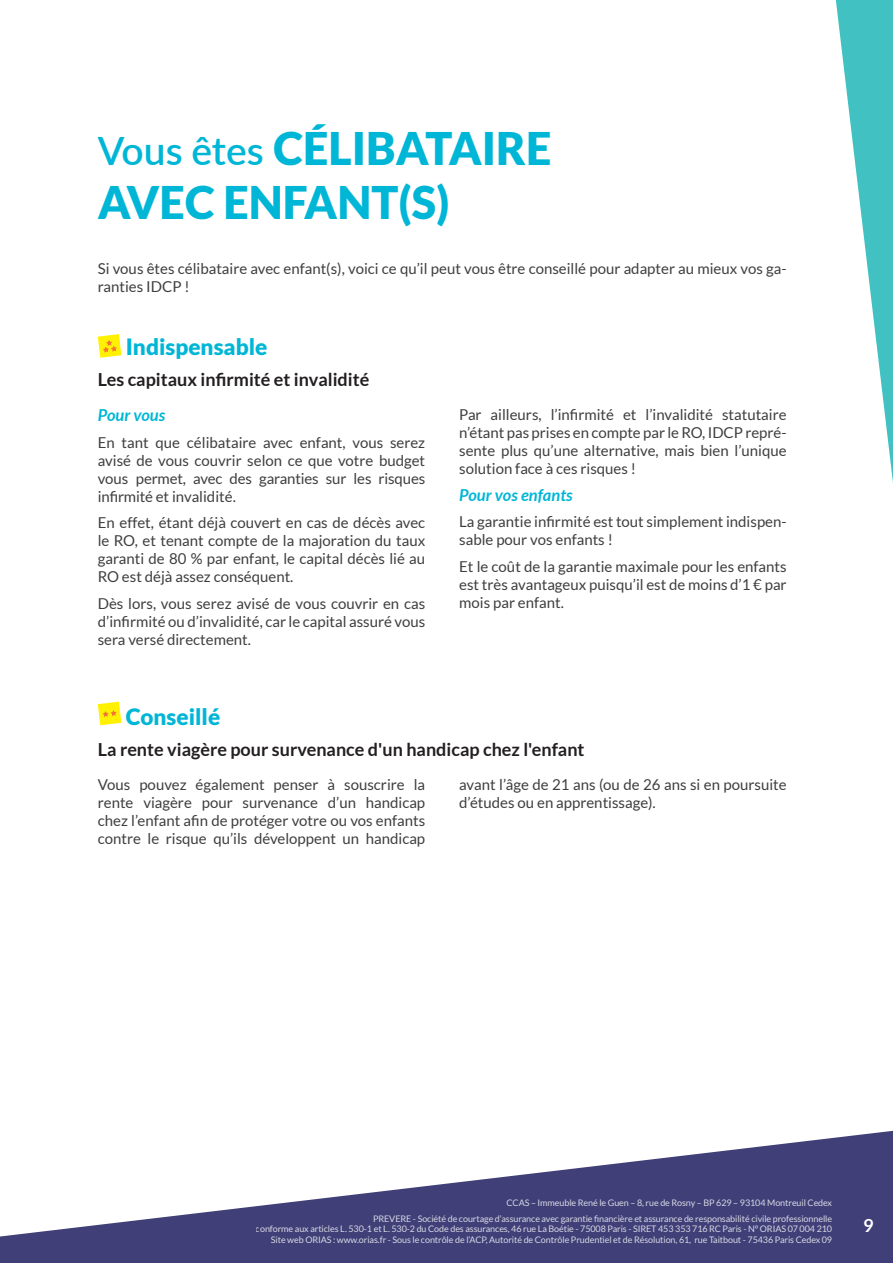
<style>
.page{position:relative;width:893px;height:1263px;background:#fff}
.page>*{position:absolute;margin:0;border:0;box-sizing:border-box;transform-origin:0 0}
.t1{font:900 45px/54px "Lato";color:#00b6d6}
.t2{font:900 22.5px "Lato";color:#00b6d6}
.t3{font:700 18px "Lato";color:#231f20}
.t4{font:700 18px "Lato";color:#fff}
.t5{font:italic 700 16.5px "Lato";color:#00b6d6}
.t6{font:15px/18px "Lato";color:#3e3e3f;text-align:justify}
.t7{font:9px/15px "Lato";letter-spacing:-.01em;color:#fff;text-align:right}
.s1{font-weight:600;font-size:39px}
</style>
<div class="page">
<svg style="left:0;top:1130px;width:893px;height:133px;fill:#403f78"></svg>
<svg style="left:835px;top:0;width:58px;height:482px"></svg>
<svg style="left:98px;top:334px;width:23px;height:24px"></svg>
<svg style="left:98px;top:702px;width:23px;height:23px"></svg>
<h1 class="t1" style="left:98px;top:120px;width:455px"><span class="s1">Vous êtes</span> CÉLIBATAIRE<br>AVEC ENFANT(S)</h1>
<p class="t6" style="left:98px;top:259px;width:690px">Si vous êtes célibataire avec enfant(s), voici ce qu’il peut vous être conseillé pour adapter au mieux vos ga&shy;ranties IDCP !</p>
<h2 class="t2" style="left:126px;top:333px;width:143px">Indispensable</h2>
<p class="t3" style="left:98px;top:369px;width:273px">Les capitaux infirmité et invalidité</p>
<p class="t5" style="left:98px;top:406px;width:69px">Pour vous</p>
<p class="t6" style="left:98px;top:433px;width:329px">En tant que célibataire avec enfant, vous serez avisé de vous couvrir selon ce que votre budget vous permet, avec des garanties sur les risques infirmité et invalidité.</p>
<p class="t6" style="left:98px;top:514px;width:329px">En effet, étant déjà couvert en cas de décès avec le RO, et tenant compte de la majoration du taux garanti de 80 % par enfant, le capital décès lié au RO est déjà assez conséquent.</p>
<p class="t6" style="left:98px;top:594px;width:329px">Dès lors, vous serez avisé de vous couvrir en cas d’infirmité ou d’invalidité, car le capital assuré vous sera versé directement.</p>
<p class="t6" style="left:459px;top:406px;width:329px">Par ailleurs, l’infirmité et l’invalidité statutaire n’étant pas prises en compte par le RO, IDCP repré&shy;sente plus qu’une alternative, mais bien l’unique solution face à ces risques !</p>
<p class="t5" style="left:459px;top:485px;width:115px">Pour vos enfants</p>
<p class="t6" style="left:459px;top:513px;width:329px">La garantie infirmité est tout simplement indispen&shy;sable pour vos enfants !</p>
<p class="t6" style="left:459px;top:557px;width:329px">Et le coût de la garantie maximale pour les enfants est très avantageux puisqu’il est de moins d’1 € par mois par enfant.</p>
<h2 class="t2" style="left:126px;top:704px;width:96px">Conseillé</h2>
<p class="t3" style="left:98px;top:739px;width:488px">La rente viagère pour survenance d'un handicap chez l'enfant</p>
<p class="t6" style="left:98px;top:775px;width:329px">Vous pouvez également penser à souscrire la rente viagère pour survenance d’un handicap chez l’enfant afin de protéger votre ou vos enfants contre le risque qu’ils développent un handicap</p>
<p class="t6" style="left:459px;top:775px;width:329px">avant l’âge de 21 ans (ou de 26 ans si en poursuite d’études ou en apprentissage).</p>
<p class="t7" style="left:373px;top:1195px;width:461px">CCAS – Immeuble René le Guen – 8, rue de Rosny – BP 629 – 93104 Montreuil Cedex<br>PREVERE - Société de courtage d’assurance avec garantie financière et assurance de responsabilité civile professionnelle</p>
<p class="t7" style="left:256px;top:1223px;width:578px;line-height:10.8px">conforme aux articles L. 530-1 et L. 530-2 du Code des assurances, 46 rue La Boétie - 75008 Paris - SIRET 453 353 716 RC Paris - N° ORIAS 07 004 210<br>Site web ORIAS : www.orias.fr - Sous le contrôle de l’ACP, Autorité de Contrôle Prudentiel et de Résolution, 61, rue Taitbout - 75436 Paris Cedex 09</p>
<p class="t4" style="left:863px;top:1215px;width:12px">9</p>
</div>
